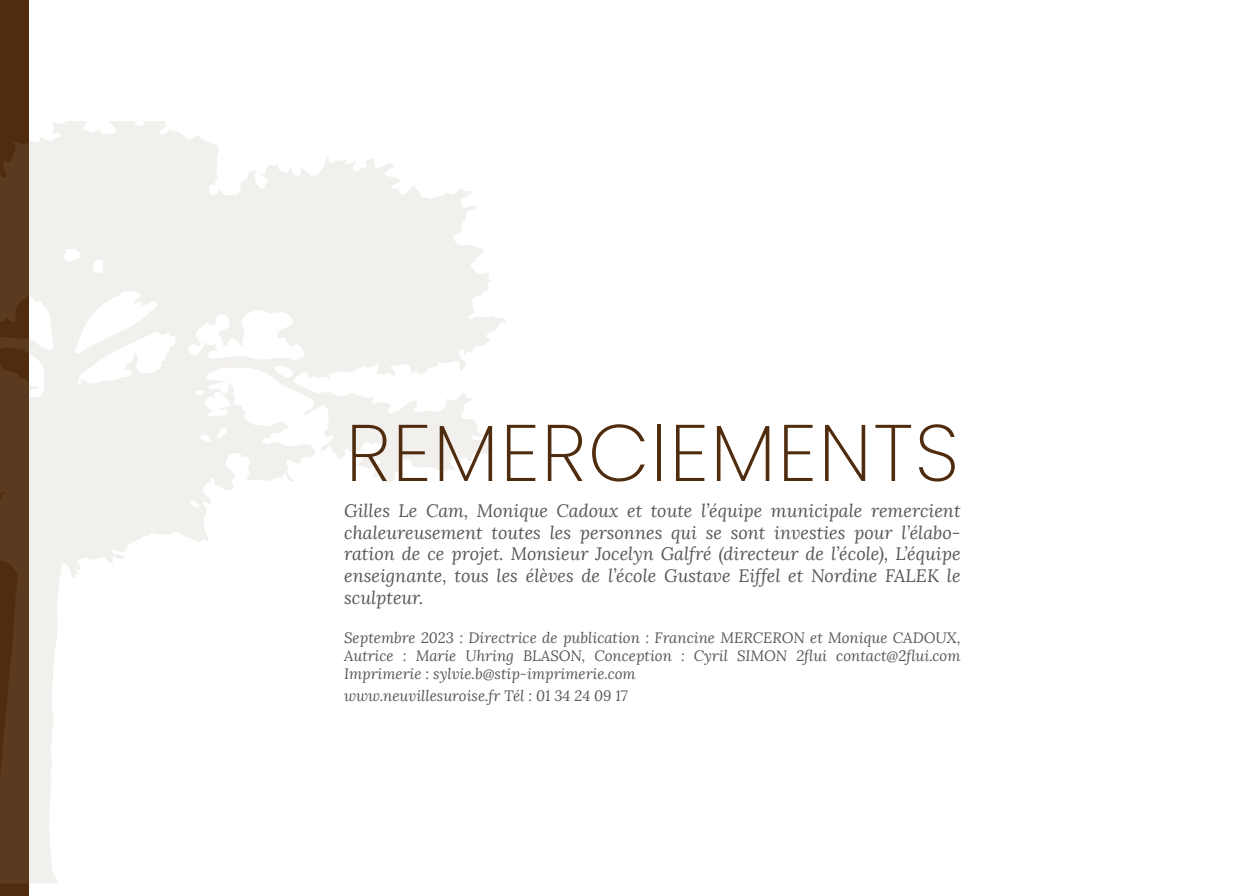
<style>
.page{position:relative;width:1248px;height:896px;background:#fff}
.page>*{position:absolute;margin:0;border:0;box-sizing:border-box;transform-origin:0 0}
.t1{font:200 80px "Poppins";letter-spacing:.02em;color:#502c0e}
.t2{font:italic 18px/21.6px "Lora";color:#57585a;text-align:justify}
.t3{font:italic 15px/18px "Lora";color:#57585a;text-align:justify}
</style>
<div class="page">
<div style="left:0;top:0;width:28px;height:896px;background:#502c0e"></div>
<svg style="left:29px;top:121px;width:477px;height:762px"></svg>
<svg style="left:0;top:121px;width:29px;height:762px"></svg>
<h1 class="t1" style="left:346px;top:409px;width:614px">REMERCIEMENTS</h1>
<p class="t2" style="left:344px;top:500px;width:618px">Gilles Le Cam, Monique Cadoux et toute l’équipe municipale remercient chaleureusement toutes les personnes qui se sont investies pour l’élabo&shy;ration de ce projet. Monsieur Jocelyn Galfré (directeur de l’école), L’équipe enseignante, tous les élèves de l’école Gustave Eiffel et Nordine FALEK le sculpteur.</p>
<p class="t3" style="left:344px;top:629px;width:618px">Septembre 2023 : Directrice de publication : Francine MERCERON et Monique CADOUX, Autrice : Marie Uhring BLASON, Conception : Cyril SIMON 2昀氀ui contact@2昀氀ui.com Imprimerie : sylvie.b@stip-imprimerie.com</p>
<p class="t3" style="left:344px;top:687px;width:285px">www.neuvillesuroise.fr Tél : 01 34 24 09 17</p>
</div>
